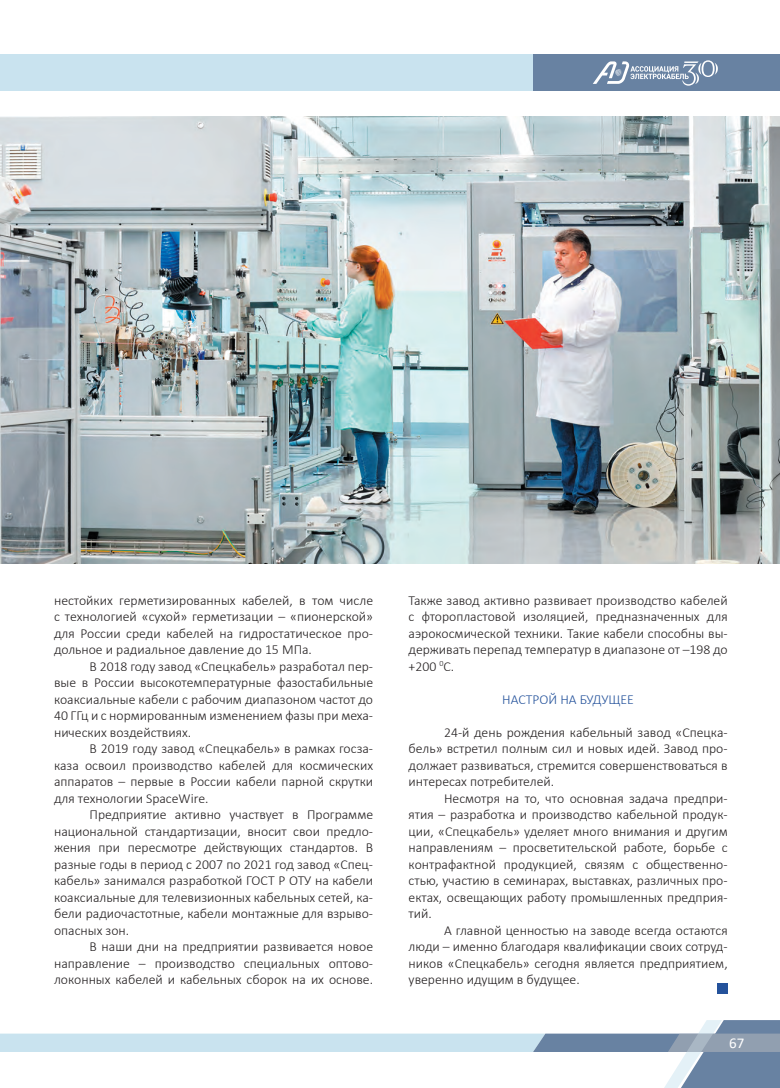
<style>
.page{position:relative;width:780px;height:1088px;background:#fff}
.page>*{position:absolute;margin:0;border:0;box-sizing:border-box;transform-origin:0 0}
.t1{font:15px "Calibri";color:#fff}
.t2{font:300 13.75px/16.5px "Calibri";color:#231f20;text-align:justify}
.t3{font:300 13.75px "Calibri";color:#24529b}
</style>
<div class="page">
<svg style="left:0;top:1020px;width:780px;height:68px"></svg>
<div style="left:0;top:54px;width:762px;height:37px;background:#c9e3ef"></div>
<div style="left:533px;top:54px;width:247px;height:37px;background:#6882a2"></div>
<svg style="left:593px;top:60px;width:124px;height:26px"></svg>
<img style="left:0;top:117px;width:780px;height:446px">
<div style="left:717px;top:983px;width:10px;height:11px;background:#24529b"></div>
<p class="t2" style="left:54px;top:592px;width:320px">нестойких герметизированных кабелей, в том числе с технологией «сухой» герметизации – «пионерской» для России среди кабелей на гидростатическое про&shy;дольное и радиальное давление до 15 МПа.</p>
<p class="t2" style="left:54px;top:658px;width:320px;text-indent:35px">В 2018 году завод «Спецкабель» разработал пер&shy;вые в России высокотемпературные фазостабильные коаксиальные кабели с рабочим диапазоном частот до 40 ГГц и с нормированным изменением фазы при меха&shy;нических воздействиях.</p>
<p class="t2" style="left:54px;top:740px;width:320px;text-indent:35px">В 2019 году завод «Спецкабель» в рамках госза&shy;каза освоил производство кабелей для космических аппаратов – первые в России кабели парной скрутки для технологии SpaceWire.</p>
<p class="t2" style="left:54px;top:806px;width:320px;text-indent:35px">Предприятие активно участвует в Программе национальной стандартизации, вносит свои предло&shy;жения при пересмотре действующих стандартов. В разные годы в период с 2007 по 2021 год завод «Спец&shy;кабель» занимался разработкой ГОСТ Р ОТУ на кабели коаксиальные для телевизионных кабельных сетей, ка&shy;бели радиочастотные, кабели монтажные для взрыво&shy;опасных зон.</p>
<p class="t2" style="left:54px;top:938px;width:320px;text-indent:35px">В наши дни на предприятии развивается новое направление – производство специальных оптово&shy;локонных кабелей и кабельных сборок на их основе.</p>
<p class="t2" style="left:408px;top:592px;width:320px">Также завод активно развивает производство кабелей с фторопластовой изоляцией, предназначенных для аэрокосмической техники. Такие кабели способны вы&shy;держивать перепад температур в диапазоне от –198 до +200 <sup>0</sup>С.</p>
<p class="t3" style="left:502px;top:691px;width:133px">НАСТРОЙ НА БУДУЩЕЕ</p>
<p class="t2" style="left:408px;top:724px;width:320px;text-indent:35px">24-й день рождения кабельный завод «Спецка&shy;бель» встретил полным сил и новых идей. Завод про&shy;должает развиваться, стремится совершенствоваться в интересах потребителей.</p>
<p class="t2" style="left:408px;top:790px;width:320px;text-indent:35px">Несмотря на то, что основная задача предпри&shy;ятия – разработка и производство кабельной продук&shy;ции, «Спецкабель» уделяет много внимания и другим направлениям – просветительской работе, борьбе с контрафактной продукцией, связям с общественно&shy;стью, участию в семинарах, выставках, различных про&shy;ектах, освещающих работу промышленных предприя&shy;тий.</p>
<p class="t2" style="left:408px;top:922px;width:320px;text-indent:35px">А главной ценностью на заводе всегда остаются люди – именно благодаря квалификации своих сотруд&shy;ников «Спецкабель» сегодня является предприятием, уверенно идущим в будущее.</p>
<p class="t1" style="left:729px;top:1032px;width:17px">67</p>
</div>
